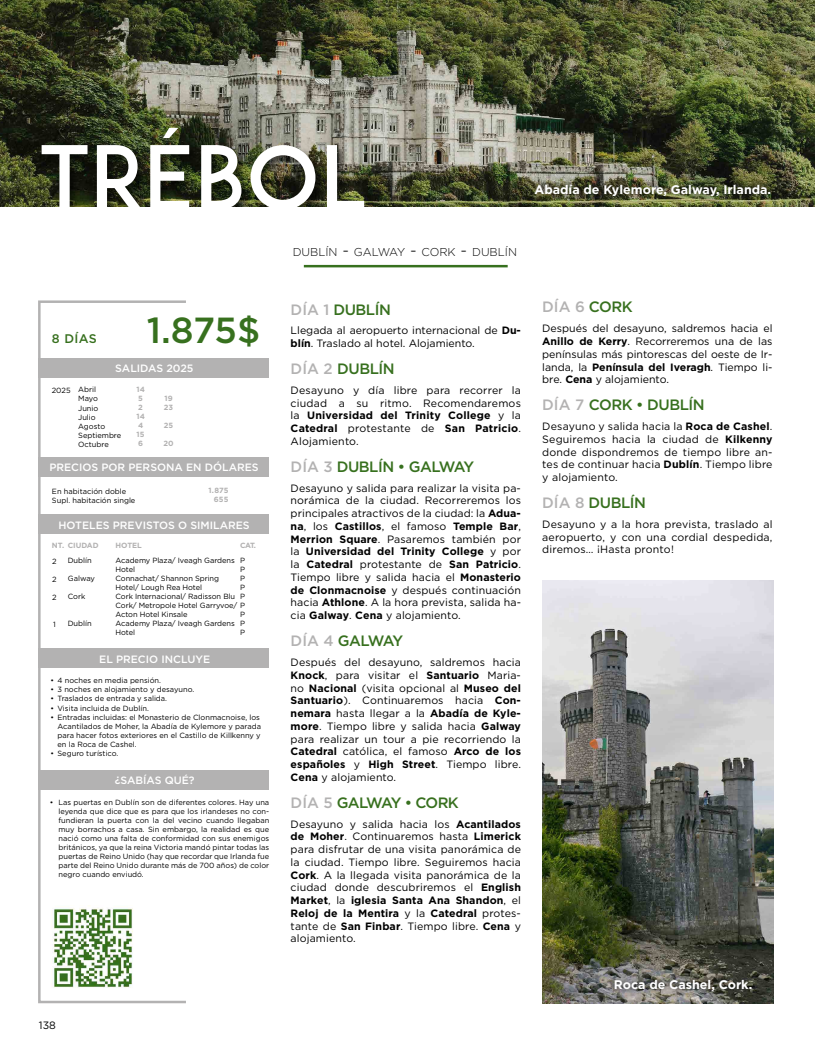
<style>
.page{position:relative;width:815px;height:1053px;background:#fff}
.page>*{position:absolute;margin:0;border:0;box-sizing:border-box;transform-origin:0 0}
.t1{font:87.5px "ADAM.CGPRO";color:#fff}
.t2{font:500 36.25px "Gotham";color:#37701e}
.t3{font:500 15px "Gotham";letter-spacing:-.03em;color:#37701e}
.t4{font:500 15px "Gotham";letter-spacing:-.03em;color:#b3b2b2}
.t5{font:700 12.5px "Gotham";color:#fff}
.t6{font:500 12.5px "Gotham";color:#37701e}
.t7{font:300 11.38px "Gotham";color:#000}
.t8{font:10.62px/12.8px "Gotham";letter-spacing:.01em;color:#000;text-align:justify}
.t9{font:500 10.62px "Gotham";color:#fff}
.t10{font:10.62px "Gotham";color:#010202}
.t11{font:7.5px/9px "Gotham";color:#000}
.t12{font:700 7.5px/9px "Gotham";color:#b3b2b2}
.s1{font-size:16.25px}
.s2{color:#b3b2b2}
.s3{font-weight:700}
.s4{color:#37701e}
</style>
<div class="page">
<div style="left:38px;top:300px;width:149px;height:703px;border:2px solid #b3b2b2"></div>
<hr style="left:304px;top:265px;width:204px;height:2px;background:#37701e">
<div style="left:39px;top:358px;width:230px;height:19px;background:#b3b2b2"></div>
<div style="left:39px;top:457px;width:230px;height:20px;background:#b3b2b2"></div>
<div style="left:39px;top:514px;width:230px;height:20px;background:#b3b2b2"></div>
<div style="left:39px;top:648px;width:230px;height:20px;background:#b3b2b2"></div>
<div style="left:39px;top:769px;width:230px;height:20px;background:#b3b2b2"></div>
<img style="left:53px;top:905px;width:80px;height:83px">
<img style="left:542px;top:580px;width:231px;height:423px">
<div style="left:608px;top:973px;width:150px;height:24px;background:#000;opacity:.75"></div>
<img style="left:0;top:0;width:815px;height:207px">
<div style="left:40px;top:126px;width:336px;height:96px;background:#000;opacity:.6"></div>
<div style="left:529px;top:178px;width:248px;height:24px;background:#000;opacity:.75"></div>
<div style="left:0;top:207px;width:815px;height:23px;background:#fff"></div>
<h1 class="t1" style="left:39px;top:125px;width:327px">TRÉBOL</h1>
<p class="t7" style="left:293px;top:244px;width:226px">DUBLÍN <span class="s1">-</span> GALWAY <span class="s1">-</span> CORK <span class="s1">-</span> DUBLÍN</p>
<p class="t5" style="left:534px;top:181px;width:238px">Abadía de Kylemore, Galway, Irlanda.</p>
<p class="t6" style="left:52px;top:330px;width:46px">8 DÍAS</p>
<h2 class="t2" style="left:147px;top:306px;width:115px">1.875$</h2>
<p class="t9" style="left:115px;top:361px;width:80px">SALIDAS 2025</p>
<p class="t11" style="left:52px;top:385px;width:20px">2025</p>
<p class="t11" style="left:78px;top:385px;width:45px">Abril<br>Mayo<br>Junio<br>Julio<br>Agosto<br>Septiembre<br>Octubre</p>
<p class="t12" style="left:136px;top:385px;width:10px">14<br>5<br>2<br>14<br>4<br>15<br>6</p>
<p class="t12" style="left:164px;top:394px;width:11px">19<br>23</p>
<p class="t12" style="left:164px;top:421px;width:11px">25</p>
<p class="t12" style="left:163px;top:439px;width:12px">20</p>
<p class="t9" style="left:49px;top:460px;width:211px">PRECIOS POR PERSONA EN DÓLARES</p>
<p class="t11" style="left:52px;top:486px;width:85px">En habitación doble<br>Supl. habitación single</p>
<p class="t9" style="left:58px;top:518px;width:193px">HOTELES PREVISTOS O SIMILARES</p>
<p class="t12" style="left:208px;top:486px;width:22px;text-align:right">1.875<br>655</p>
<p class="t12" style="left:68px;top:541px;width:33px">CIUDAD</p>
<p class="t12" style="left:116px;top:541px;width:28px">HOTEL</p>
<p class="t12" style="left:240px;top:541px;width:17px">CAT.</p>
<p class="t11" style="left:240px;top:556px;width:7px;text-align:justify">P P P P P</p>
<p class="t11" style="left:240px;top:610px;width:7px;text-align:justify">P P P</p>
<p class="t12" style="left:52px;top:541px;width:14px">NT.</p>
<p class="t11" style="left:52px;top:556px;width:6px">2</p>
<p class="t11" style="left:52px;top:574px;width:6px">2</p>
<p class="t11" style="left:52px;top:592px;width:6px">2</p>
<p class="t11" style="left:53px;top:619px;width:4px">1</p>
<p class="t11" style="left:116px;top:556px;width:131px">Academy Plaza/ Iveagh Gardens<br>Hotel<br>Connachat/ Shannon Spring<br>Hotel/ Lough Rea Hotel<br>Cork Internacional/ Radisson Blu<br>Cork/ Metropole Hotel Garryvoe/ P<br>Acton Hotel Kinsale<br>Academy Plaza/ Iveagh Gardens<br>Hotel</p>
<p class="t11" style="left:68px;top:556px;width:26px">Dublín</p>
<p class="t11" style="left:68px;top:574px;width:29px">Galway</p>
<p class="t11" style="left:68px;top:592px;width:19px">Cork</p>
<p class="t11" style="left:68px;top:619px;width:26px">Dublín</p>
<p class="t9" style="left:99px;top:651px;width:112px">EL PRECIO INCLUYE</p>
<p class="t11" style="left:50px;top:676px;width:112px">• 4 noches en media pensión.</p>
<p class="t11" style="left:50px;top:685px;width:145px">• 3 noches en alojamiento y desayuno.</p>
<p class="t11" style="left:50px;top:694px;width:118px">• Traslados de entrada y salida.</p>
<p class="t11" style="left:50px;top:703px;width:100px">• Visita incluida de Dublín.</p>
<p class="t11" style="left:58px;top:712px;width:205px;text-indent:-7px">• Entradas incluidas: el Monasterio de Clonmacnoise, los Acantilados de Moher, la Abadía de Kylemore y parada para hacer fotos exteriores en el Castillo de Killkenny y en la Roca de Cashel.</p>
<p class="t11" style="left:50px;top:748px;width:69px">• Seguro turístico.</p>
<p class="t9" style="left:115px;top:773px;width:82px">¿SABÍAS QUÉ?</p>
<p class="t11" style="left:58px;top:797px;width:212px;text-align:justify">Las puertas en Dublín son de diferentes colores. Hay una leyenda que dice que es para que los irlandeses no con&shy;fundieran la puerta con la del vecino cuando llegaban muy borrachos a casa. Sin embargo, la realidad es que nació como una falta de conformidad con sus enemigos británicos, ya que la reina Victoria mandó pintar todas las puertas de Reino Unido (hay que recordar que Irlanda fue parte del Reino Unido durante más de 700 años) de color negro cuando enviudó.</p>
<p class="t11" style="left:50px;top:797px;width:5px">•</p>
<p class="t10" style="left:39px;top:1018px;width:19px">138</p>
<h3 class="t3" style="left:291px;top:299px;width:102px"><span class="s2">DÍA 1</span> DUBLÍN</h3>
<p class="t8" style="left:291px;top:324px;width:232px">Llegada al aeropuerto internacional de <span class="s3">Du&shy;blín</span>. Traslado al hotel. Alojamiento.</p>
<h3 class="t3" style="left:291px;top:359px;width:106px"><span class="s2">DÍA 2</span> DUBLÍN</h3>
<p class="t8" style="left:291px;top:383px;width:232px">Desayuno y día libre para recorrer la ciudad a su ritmo. Recomendaremos la <span class="s3">Universidad del Trinity College</span> y la <span class="s3">Catedral</span> protestante de <span class="s3">San Patricio</span>.<br>Alojamiento.</p>
<h3 class="t3" style="left:291px;top:456px;width:185px"><span class="s2">DÍA 3</span> DUBLÍN • GALWAY</h3>
<p class="t8" style="left:291px;top:481px;width:232px">Desayuno y salida para realizar la visita pa&shy;norámica de la ciudad. Recorreremos los principales atractivos de la ciudad: la <span class="s3">Adua&shy;na</span>, los <span class="s3">Castillos</span>, el famoso <span class="s3">Temple Bar</span>, <span class="s3">Merrion Square</span>. Pasaremos también por la <span class="s3">Universidad del Trinity College</span> y por la <span class="s3">Catedral</span> protestante de <span class="s3">San Patricio</span>.<br>Tiempo libre y salida hacia el <span class="s3">Monasterio de Clonmacnoise</span> y después continuación hacia <span class="s3">Athlone</span>. A la hora prevista, salida ha&shy;cia <span class="s3">Galway</span>. <span class="s3">Cena</span> y alojamiento.</p>
<h3 class="t3" style="left:291px;top:631px;width:114px"><span class="s2">DÍA 4</span> GALWAY</h3>
<p class="t8" style="left:291px;top:655px;width:232px">Después del desayuno, saldremos hacia <span class="s3">Knock</span>, para visitar el <span class="s3">Santuario</span> Maria&shy;no <span class="s3">Nacional</span> (visita opcional al <span class="s3">Museo del Santuario</span>). Continuaremos hacia <span class="s3">Con&shy;nemara</span> hasta llegar a la <span class="s3">Abadía de Kyle&shy;more</span>. Tiempo libre y salida hacia <span class="s3">Galway </span>para realizar un tour a pie recorriendo la <span class="s3">Catedral</span> católica, el famoso <span class="s3">Arco de los españoles</span> y <span class="s3">High Street</span>. Tiempo libre.<br><span class="s3">Cena</span> y alojamiento.</p>
<h3 class="t3" style="left:291px;top:792px;width:170px"><span class="s2">DÍA 5</span> GALWAY • CORK</h3>
<p class="t8" style="left:291px;top:817px;width:232px">Desayuno y salida hacia los <span class="s3">Acantilados de Moher</span>. Continuaremos hasta <span class="s3">Limerick </span>para disfrutar de una visita panorámica de la ciudad. Tiempo libre. Seguiremos hacia <span class="s3">Cork</span>. A la llegada visita panorámica de la ciudad donde descubriremos el <span class="s3">English Market</span>, la <span class="s3">iglesia Santa Ana Shandon</span>, el <span class="s3">Reloj de la Mentira</span> y la <span class="s3">Catedral</span> protes&shy;tante de <span class="s3">San Finbar</span>. Tiempo libre. <span class="s3">Cena</span> y alojamiento.</p>
<h3 class="t4" style="left:542px;top:297px;width:92px">DÍA 6 <span class="s4">CORK</span></h3>
<p class="t8" style="left:542px;top:322px;width:232px">Después del desayuno, saldremos hacia el <span class="s3">Anillo de Kerry</span>. Recorreremos una de las penínsulas más pintorescas del oeste de Ir&shy;landa, la <span class="s3">Península del Iveragh</span>. Tiempo li&shy;bre. <span class="s3">Cena</span> y alojamiento.</p>
<h3 class="t3" style="left:542px;top:395px;width:164px"><span class="s2">DÍA 7</span> CORK • DUBLÍN</h3>
<p class="t8" style="left:542px;top:419px;width:232px">Desayuno y salida hacia la <span class="s3">Roca de Cashel</span>.<br>Seguiremos hacia la ciudad de <span class="s3">Kilkenny </span>donde dispondremos de tiempo libre an&shy;tes de continuar hacia <span class="s3">Dublín</span>. Tiempo libre y alojamiento.</p>
<h3 class="t3" style="left:542px;top:493px;width:105px"><span class="s2">DÍA 8</span> DUBLÍN</h3>
<p class="t8" style="left:542px;top:517px;width:232px">Desayuno y a la hora prevista, traslado al aeropuerto, y con una cordial despedida, diremos… ¡Hasta pronto!</p>
<p class="t5" style="left:614px;top:976px;width:140px">Roca de Cashel, Cork.</p>
</div>
